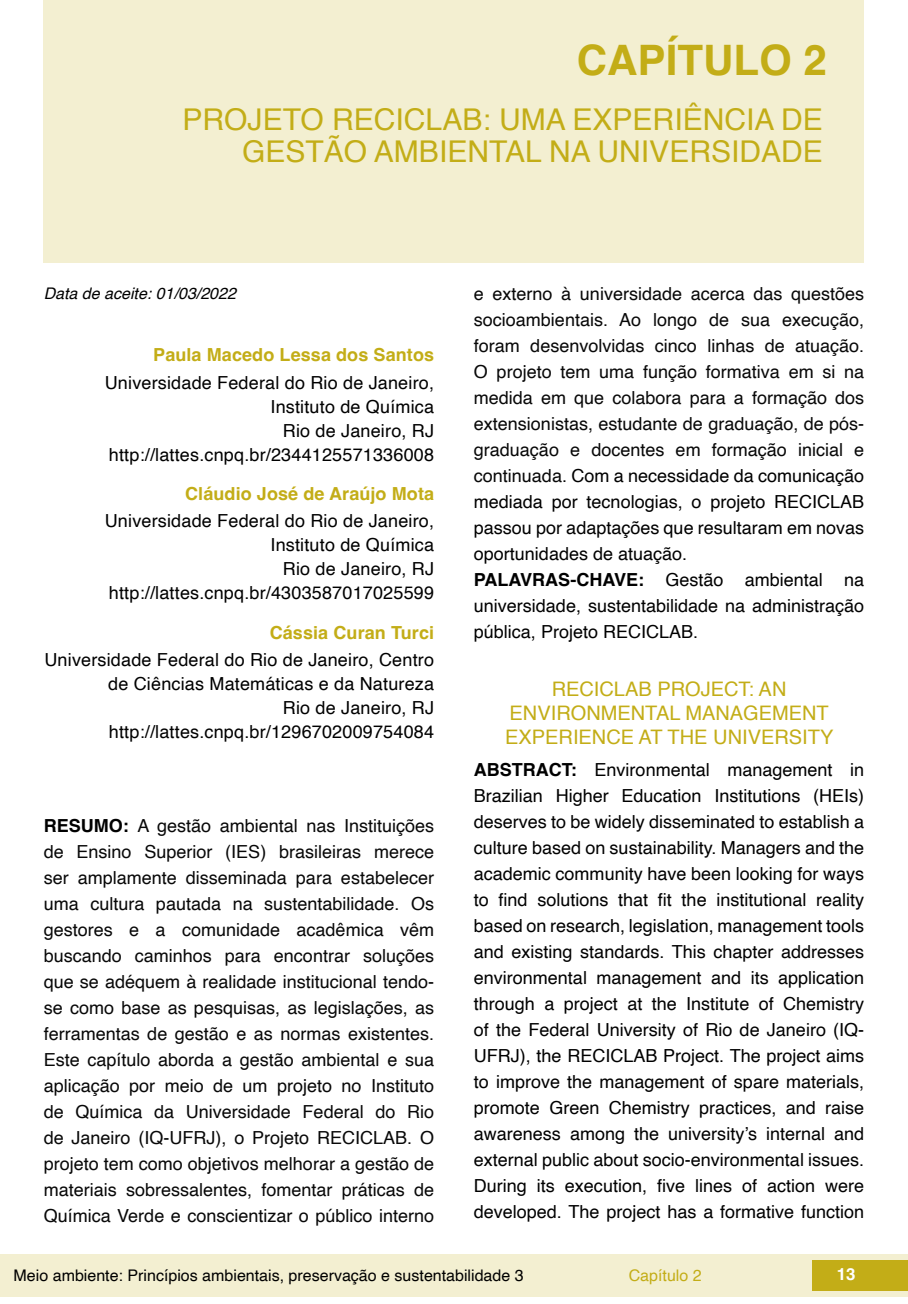
<style>
.page{position:relative;width:908px;height:1304px;background:#fff}
.page>*{position:absolute;margin:0;border:0;box-sizing:border-box;transform-origin:0 0}
.t1{font:700 42px "Helvetica";color:#c3ad17}
.t2{font:30px/32px "Helvetica";color:#c3ad17;text-align:right}
.t3{font:20px/24px "Helvetica";color:#c3ad17;text-align:center}
.t4{font:18px/26px "Helvetica";color:#080808;text-align:justify}
.t5{font:18px/26px "Helvetica";letter-spacing:.01em;color:#000;text-align:right}
.t6{font:700 18px "Helvetica";letter-spacing:.005em;color:#c3ad17}
.t7{font:700 16.8px "Helvetica";color:#fff}
.t8{font:16px "Helvetica";color:#000}
.t9{font:italic 16px "Helvetica";color:#000}
.t10{font:16px "Helvetica";color:#c3ad17}
.s1{font-weight:700;color:#000}
.s2{color:#000}
.s3{font-weight:700}
</style>
<div class="page">
<div style="left:0;top:1254px;width:906px;height:43px;background:#f3efd1"></div>
<div style="left:812px;top:1261px;width:95px;height:30px;background:#c3ad17"></div>
<div style="left:44px;top:0;width:819px;height:263px;background:#f3efd1"></div>
<h1 class="t1" style="left:576px;top:35px;width:251px">CAPÍTULO 2</h1>
<h2 class="t2" style="left:182px;top:104px;width:641px">PROJETO RECICLAB: UMA EXPERIÊNCIA DE<br>GESTÃO AMBIENTAL NA UNIVERSIDADE</h2>
<p class="t9" style="left:44px;top:280px;width:194px">Data de aceite: 01/03/2022</p>
<p class="t6" style="left:153px;top:344px;width:282px">Paula Macedo Lessa dos Santos</p>
<p class="t5" style="left:105px;top:371px;width:331px;line-height:24px">Universidade Federal do Rio de Janeiro,<br>Instituto de Química<br>Rio de Janeiro, RJ http://lattes.cnpq.br/2344125571336008</p>
<p class="t6" style="left:185px;top:483px;width:250px">Cláudio José de Araújo Mota</p>
<p class="t5" style="left:105px;top:510px;width:331px;line-height:24px">Universidade Federal do Rio de Janeiro,<br>Instituto de Química<br>Rio de Janeiro, RJ http://lattes.cnpq.br/4303587017025599</p>
<p class="t6" style="left:269px;top:621px;width:166px">Cássia Curan Turci</p>
<p class="t5" style="left:44px;top:648px;width:391px;line-height:24px">Universidade Federal do Rio de Janeiro, Centro de Ciências Matemáticas e da Natureza<br>Rio de Janeiro, RJ http://lattes.cnpq.br/1296702009754084</p>
<p class="t4" style="left:44px;top:813px;width:392px"><span class="s1">RESUMO:</span> A gestão ambiental nas Instituições de Ensino Superior (IES) brasileiras merece ser amplamente disseminada para estabelecer uma cultura pautada na sustentabilidade. Os gestores e a comunidade acadêmica vêm buscando caminhos para encontrar soluções que se adéquem à realidade institucional tendo&shy;se como base as pesquisas, as legislações, as ferramentas de gestão e as normas existentes.<br>Este capítulo aborda a gestão ambiental e sua aplicação por meio de um projeto no Instituto de Química da Universidade Federal do Rio de Janeiro (IQ-UFRJ), o Projeto RECICLAB. O projeto tem como objetivos melhorar a gestão de materiais sobressalentes, fomentar práticas de Química Verde e conscientizar o público interno</p>
<p class="t4" style="left:473px;top:281px;width:392px;text-align:left">e externo à universidade acerca das questões socioambientais. Ao longo de sua execução, foram desenvolvidas cinco linhas de atuação.<br>O projeto tem uma função formativa em si na medida em que colabora para a formação dos extensionistas, estudante de graduação, de pós&shy;graduação e docentes em formação inicial e continuada. <span class="s2">Com a necessidade da comunicação mediada por tecnologias, o projeto RECICLAB passou por adaptações que resultaram em novas oportunidades de atuação.<br></span><span class="s1">PALAVRAS-CHAVE:</span> <span class="s2">Gestão ambiental na universidade, sustentabilidade na administração pública, Projeto RECICLAB.</span></p>
<p class="t3" style="left:505px;top:678px;width:329px">RECICLAB PROJECT: AN<br>ENVIRONMENTAL MANAGEMENT<br>EXPERIENCE AT THE UNIVERSITY</p>
<p class="t5" style="left:473px;top:757px;width:392px;text-align:justify"><span class="s3">ABSTRACT:</span> Environmental management in Brazilian Higher Education Institutions (HEIs) deserves to be widely disseminated to establish a culture based on sustainability. Managers and the academic community have been looking for ways to find solutions that fit the institutional reality based on research, legislation, management tools and existing standards. This chapter addresses environmental management and its application through a project at the Institute of Chemistry of the Federal University of Rio de Janeiro (IQ-UFRJ), the RECICLAB Project. The project aims to improve the management of spare materials, promote Green Chemistry practices, and raise awareness among the university’s internal and external public about socio-environmental issues.<br>During its execution, five lines of action were developed. The project has a formative function</p>
<p class="t8" style="left:14px;top:1263px;width:511px">Meio ambiente: Princípios ambientais, preservação e sustentabilidade 3</p>
<p class="t10" style="left:628px;top:1263px;width:74px">Capítulo 2</p>
<p class="t7" style="left:836px;top:1264px;width:20px">13</p>
</div>
